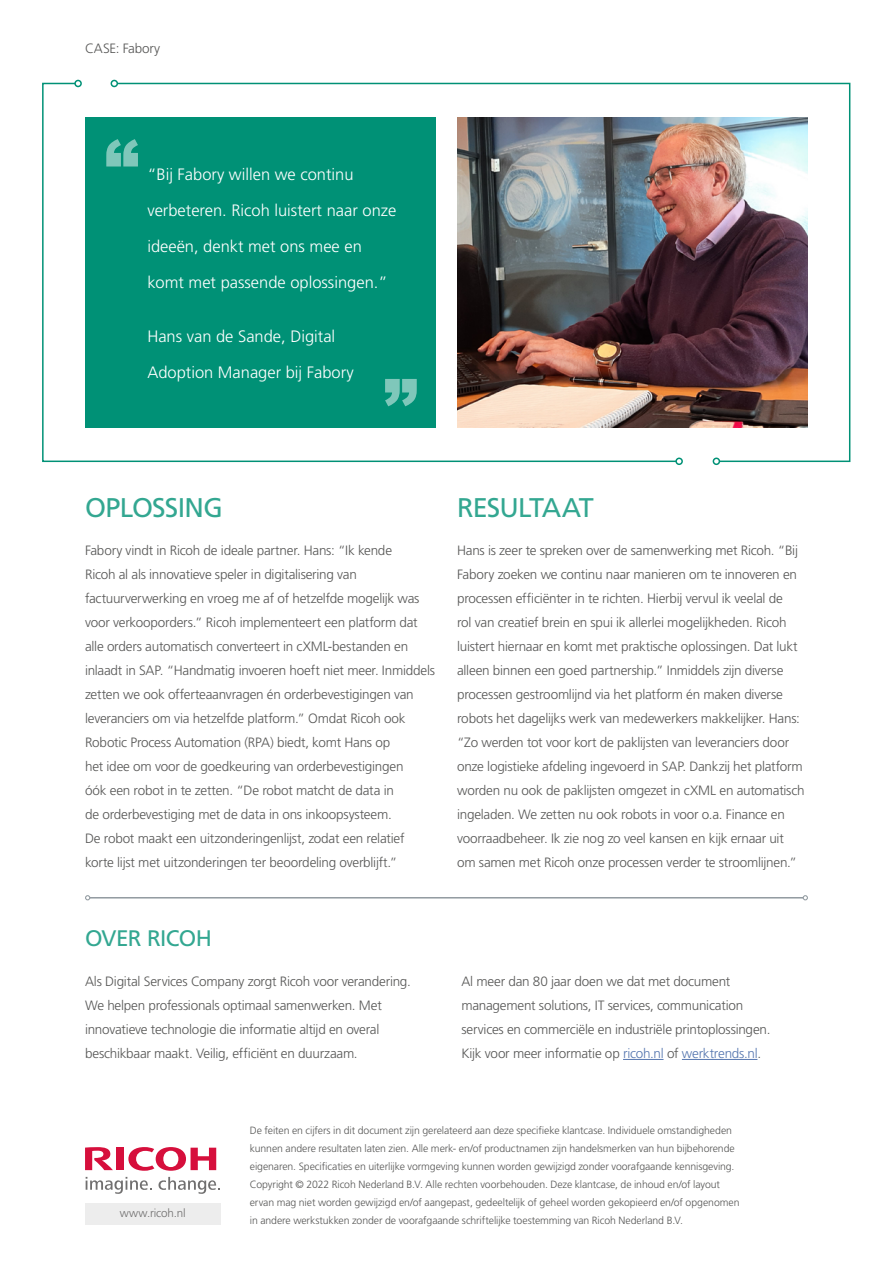
<style>
.page{position:relative;width:893px;height:1263px;background:#fff}
.page>*{position:absolute;margin:0;border:0;box-sizing:border-box;transform-origin:0 0}
.t1{font:27px "Frutiger";letter-spacing:-.03em;color:#33a791}
.t2{font:22.5px "Frutiger";letter-spacing:-.03em;color:#33a791}
.t3{font:300 16.5px/36px "Frutiger";color:#fff}
.t4{font:300 13.5px/24px "Frutiger";letter-spacing:-.015em;color:#575756}
.t5{font:300 11.7px "Frutiger";letter-spacing:-.01em;color:#706f6f}
.t6{font:300 10.5px/18px "Frutiger";letter-spacing:-.01em;color:#575756}
.s1{color:#5576af}
</style>
<div class="page">
<svg style="left:42px;top:82px;width:74px;height:381px"></svg>
<div style="left:74px;top:80px;width:8px;height:7px;border:2px solid #009176;border-radius:50%"></div>
<div style="left:675px;top:458px;width:8px;height:7px;border:2px solid #009176;border-radius:50%"></div>
<img style="left:116px;top:82px;width:735px;height:381px">
<div style="left:713px;top:458px;width:7px;height:7px;border:2px solid #009176;border-radius:50%"></div>
<div style="left:111px;top:80px;width:7px;height:7px;border:2px solid #009176;border-radius:50%"></div>
<div style="left:85px;top:117px;width:351px;height:311px;background:#009176"></div>
<svg style="left:385px;top:379px;width:32px;height:27px"></svg>
<svg style="left:106px;top:139px;width:32px;height:27px"></svg>
<hr style="left:90px;top:897px;width:713px;height:1px;background:#919aa0">
<svg style="left:85px;top:895px;width:5px;height:5px"></svg>
<svg style="left:803px;top:895px;width:5px;height:5px"></svg>
<svg style="left:128px;top:1147px;width:88px;height:24px"></svg>
<div style="left:116px;top:1148px;width:8px;height:22px;background:#d60f3c"></div>
<svg style="left:85px;top:1147px;width:28px;height:23px"></svg>
<svg style="left:86px;top:1177px;width:66px;height:17px"></svg>
<svg style="left:159px;top:1177px;width:61px;height:17px"></svg>
<div style="left:85px;top:1203px;width:135px;height:21px;background:#ededed"></div>
<hr style="left:623px;top:1059px;width:40px;height:1px;background:#5576af">
<hr style="left:682px;top:1059px;width:75px;height:1px;background:#5576af">
<p class="t4" style="left:85px;top:36px;width:77px">CASE: Fabory</p>
<p class="t3" style="left:147px;top:156px;width:251px">“Bij Fabory willen we continu verbeteren. Ricoh luistert naar onze ideeën, denkt met ons mee en komt met passende oplossingen.”</p>
<p class="t3" style="left:147px;top:318px;width:208px">Hans van de Sande, Digital<br>Adoption Manager bij Fabory</p>
<h1 class="t1" style="left:85px;top:492px;width:139px">OPLOSSING</h1>
<h1 class="t1" style="left:457px;top:492px;width:138px">RESULTAAT</h1>
<p class="t4" style="left:85px;top:538px;width:351px">Fabory vindt in Ricoh de ideale partner. Hans: “Ik kende<br>Ricoh al als innovatieve speler in digitalisering van factuurverwerking en vroeg me af of hetzelfde mogelijk was voor verkooporders.” Ricoh implementeert een platform dat alle orders automatisch converteert in cXML-bestanden en inlaadt in SAP. “Handmatig invoeren hoeft niet meer. Inmiddels zetten we ook offerteaanvragen én orderbevestigingen van leveranciers om via hetzelfde platform.” Omdat Ricoh ook Robotic Process Automation (RPA) biedt, komt Hans op<br>het idee om voor de goedkeuring van orderbevestigingen<br>óók een robot in te zetten. “De robot matcht de data in<br>de orderbevestiging met de data in ons inkoopsysteem.<br>De robot maakt een uitzonderingenlijst, zodat een relatief korte lijst met uitzonderingen ter beoordeling overblijft.”</p>
<p class="t4" style="left:457px;top:538px;width:349px">Hans is zeer te spreken over de samenwerking met Ricoh. “Bij Fabory zoeken we continu naar manieren om te innoveren en processen efficiënter in te richten. Hierbij vervul ik veelal de<br>rol van creatief brein en spui ik allerlei mogelijkheden. Ricoh luistert hiernaar en komt met praktische oplossingen. Dat lukt alleen binnen een goed partnership.” Inmiddels zijn diverse processen gestroomlijnd via het platform én maken diverse robots het dagelijks werk van medewerkers makkelijker. Hans: “Zo werden tot voor kort de paklijsten van leveranciers door onze logistieke afdeling ingevoerd in SAP. Dankzij het platform worden nu ook de paklijsten omgezet in cXML en automatisch ingeladen. We zetten nu ook robots in voor o.a. Finance en voorraadbeheer. Ik zie nog zo veel kansen en kijk ernaar uit om samen met Ricoh onze processen verder te stroomlijnen.”</p>
<h2 class="t2" style="left:85px;top:925px;width:128px">OVER RICOH</h2>
<p class="t4" style="left:85px;top:969px;width:327px">Als Digital Services Company zorgt Ricoh voor verandering.<br>We helpen professionals optimaal samenwerken. Met innovatieve technologie die informatie altijd en overal beschikbaar maakt. Veilig, efficiënt en duurzaam.</p>
<p class="t4" style="left:461px;top:969px;width:311px">Al meer dan 80 jaar doen we dat met document management solutions, IT services, communication services en commerciële en industriële printoplossingen.<br>Kijk voor meer informatie op <span class="s1">ricoh.nl</span> of <span class="s1">werktrends.nl</span>.</p>
<p class="t5" style="left:120px;top:1206px;width:67px">www.ricoh.nl</p>
<p class="t6" style="left:250px;top:1121px;width:491px">De feiten en cijfers in dit document zijn gerelateerd aan deze specifieke klantcase. Individuele omstandigheden kunnen andere resultaten laten zien. Alle merk- en/of productnamen zijn handelsmerken van hun bijbehorende eigenaren. Specificaties en uiterlijke vormgeving kunnen worden gewijzigd zonder voorafgaande kennisgeving.<br>Copyright © 2022 Ricoh Nederland B.V. Alle rechten voorbehouden. Deze klantcase, de inhoud en/of layout ervan mag niet worden gewijzigd en/of aangepast, gedeeltelijk of geheel worden gekopieerd en/of opgenomen in andere werkstukken zonder de voorafgaande schriftelijke toestemming van Ricoh Nederland B.V.</p>
</div>
